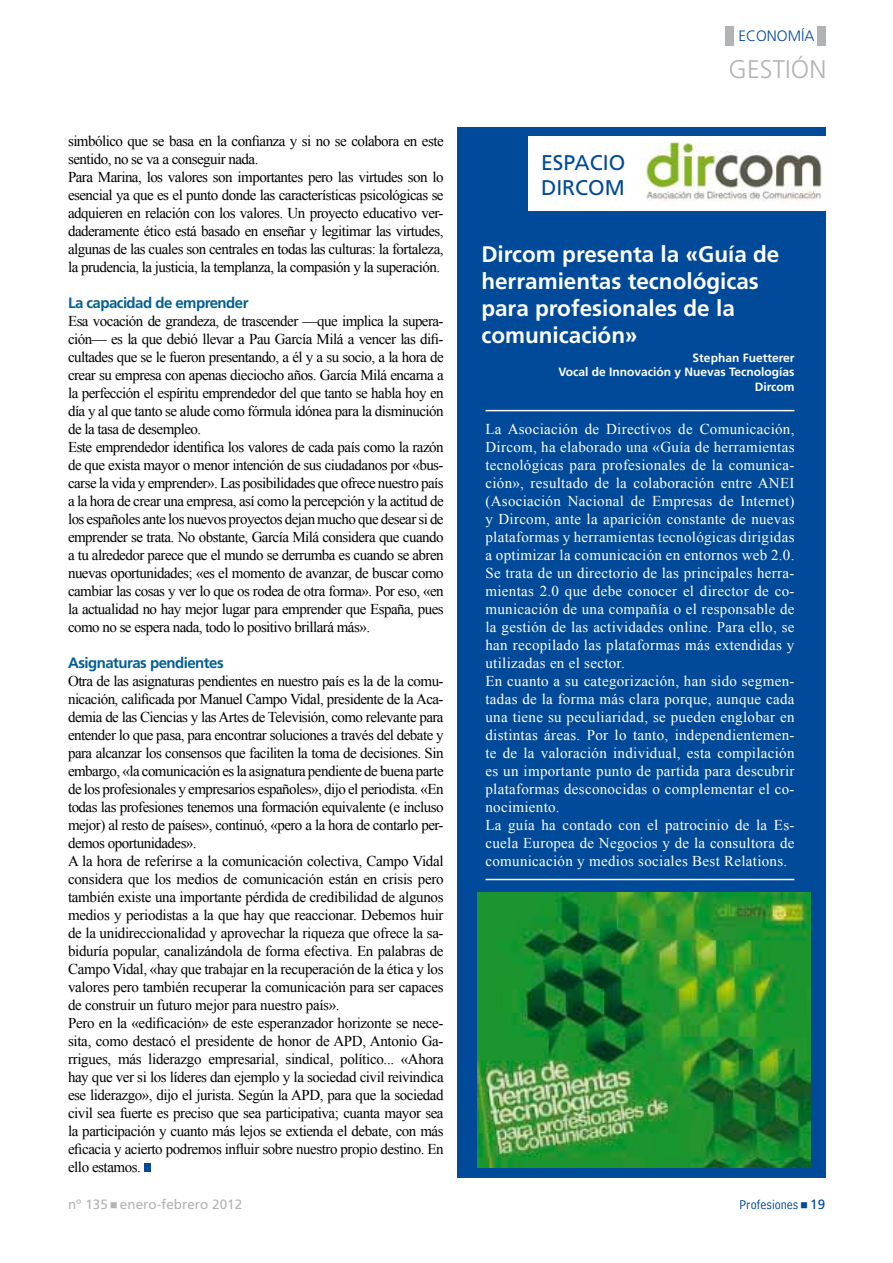
<style>
.page{position:relative;width:893px;height:1263px;background:#fff}
.page>*{position:absolute;margin:0;border:0;box-sizing:border-box;transform-origin:0 0}
.t1{font:300 25.5px "Frutiger";color:#b1b3b4}
.t2{font:700 22.5px/27px "Frutiger";color:#fff}
.t3{font:21.3px/25.5px "Frutiger";color:#004a99}
.t4{font:15px/18px "Times New Roman";letter-spacing:-.035em;color:#000}
.t5{font:15px/18px "Times New Roman";letter-spacing:.02em;color:#fff}
.t6{font:700 15px "Frutiger";letter-spacing:-.035em;color:#015f93}
.t7{font:300 15px "Frutiger";color:#004a99}
.t8{font:13.5px "Frutiger";color:#b1b3b4}
.t9{font:13.5px "Bell Centennial Std Address";color:#004a99}
.t10{font:13.5px "Frutiger";color:#004a99}
.t11{font:700 12px/14.4px "Frutiger";color:#fff;text-align:right}
</style>
<div class="page">
<div style="left:725px;top:26px;width:9px;height:20px;background:#b1b3b4"></div>
<div style="left:817px;top:26px;width:8px;height:20px;background:#b1b3b4"></div>
<div style="left:457px;top:128px;width:368px;height:1050px;background:#004a99"></div>
<div style="left:529px;top:137px;width:309px;height:74px;background:#fff"></div>
<img style="left:640px;top:143px;width:182px;height:59px">
<hr style="left:485px;top:410px;width:309px;height:1px;background:#fff">
<hr style="left:485px;top:879px;width:309px;height:1px;background:#fff">
<img style="left:478px;top:893px;width:332px;height:274px">
<div style="left:145px;top:1163px;width:6px;height:9px;background:#004a99"></div>
<p class="t7" style="left:739px;top:27px;width:77px">ECONOMÍA</p>
<p class="t4" style="left:68px;top:131px;width:377px">simbólico que se basa en la confianza y si no se colabora en este sentido, no se va a conseguir nada.<br>Para Marina, los valores son importantes pero las virtudes son lo esencial ya que es el punto donde las características psicológicas se adquieren en relación con los valores. Un proyecto educativo ver&shy;daderamente ético está basado en enseñar y legitimar las virtudes, algunas de las cuales son centrales en todas las culturas: la fortaleza, la prudencia, la justicia, la templanza, la compasión y la superación.</p>
<p class="t6" style="left:68px;top:294px;width:182px">La capacidad de emprender</p>
<p class="t4" style="left:68px;top:311px;width:377px">Esa vocación de grandeza, de trascender —que implica la supera&shy;ción— es la que debió llevar a Pau García Milá a vencer las difi&shy;cultades que se le fueron presentando, a él y a su socio, a la hora de crear su empresa con apenas dieciocho años. García Milá encarna a la perfección el espíritu emprendedor del que tanto se habla hoy en día y al que tanto se alude como fórmula idónea para la disminución de la tasa de desempleo.<br>Este emprendedor identifica los valores de cada país como la razón de que exista mayor o menor intención de sus ciudadanos por «bus&shy;carse la vida y emprender». Las posibilidades que ofrece nuestro país a la hora de crear una empresa, así como la percepción y la actitud de los españoles ante los nuevos proyectos dejan mucho que desear si de emprender se trata. No obstante, García Milá considera que cuando a tu alrededor parece que el mundo se derrumba es cuando se abren nuevas oportunidades; «es el momento de avanzar, de buscar como cambiar las cosas y ver lo que os rodea de otra forma». Por eso, «en la actualidad no hay mejor lugar para emprender que España, pues como no se espera nada, todo lo positivo brillará más».</p>
<p class="t6" style="left:68px;top:654px;width:157px">Asignaturas pendientes</p>
<p class="t4" style="left:68px;top:671px;width:377px">Otra de las asignaturas pendientes en nuestro país es la de la comu&shy;nicación, calificada por Manuel Campo Vidal, presidente de la Aca&shy;demia de las Ciencias y las Artes de Televisión, como relevante para entender lo que pasa, para encontrar soluciones a través del debate y para alcanzar los consensos que faciliten la toma de decisiones. Sin embargo, «la comunicación es la asignatura pendiente de buena parte de los profesionales y empresarios españoles», dijo el periodista. «En todas las profesiones tenemos una formación equivalente (e incluso mejor) al resto de países», continuó, «pero a la hora de contarlo per&shy;demos oportunidades».<br>A la hora de referirse a la comunicación colectiva, Campo Vidal considera que los medios de comunicación están en crisis pero también existe una importante pérdida de credibilidad de algunos medios y periodistas a la que hay que reaccionar. Debemos huir de la unidireccionalidad y aprovechar la riqueza que ofrece la sa&shy;biduría popular, canalizándola de forma efectiva. En palabras de Campo Vidal, «hay que trabajar en la recuperación de la ética y los valores pero también recuperar la comunicación para ser capaces de construir un futuro mejor para nuestro país».<br>Pero en la «edificación» de este esperanzador horizonte se nece&shy;sita, como destacó el presidente de honor de APD, Antonio Ga&shy;rrigues, más liderazgo empresarial, sindical, político... «Ahora hay que ver si los líderes dan ejemplo y la sociedad civil reivindica ese liderazgo», dijo el jurista. Según la APD, para que la sociedad civil sea fuerte es preciso que sea participativa; cuanta mayor sea la participación y cuanto más lejos se extienda el debate, con más eficacia y acierto podremos influir sobre nuestro propio destino. En ello estamos.</p>
<h3 class="t3" style="left:541px;top:149px;width:86px">ESPACIO<br>DIRCOM</h3>
<h1 class="t1" style="left:729px;top:54px;width:99px">GESTIÓN</h1>
<h2 class="t2" style="left:481px;top:241px;width:300px">Dircom presenta la «Guía de herramientas tecnológicas para profesionales de la comunicación»</h2>
<p class="t11" style="left:558px;top:350px;width:238px">Stephan Fuetterer<br>Vocal de Innovación y Nuevas Tecnologías<br>Dircom</p>
<p class="t5" style="left:485px;top:419px;width:311px">La Asociación de Directivos de Comunicación, Dircom, ha elaborado una «Guía de herramientas tecnológicas para profesionales de la comunica&shy;ción», resultado de la colaboración entre ANEI (Asociación Nacional de Empresas de Internet) y Dircom, ante la aparición constante de nuevas plataformas y herramientas tecnológicas dirigidas a optimizar la comunicación en entornos web 2.0.<br>Se trata de un directorio de las principales herra&shy;mientas 2.0 que debe conocer el director de co&shy;municación de una compañía o el responsable de la gestión de las actividades online. Para ello, se han recopilado las plataformas más extendidas y utilizadas en el sector.<br>En cuanto a su categorización, han sido segmen&shy;tadas de la forma más clara porque, aunque cada una tiene su peculiaridad, se pueden englobar en distintas áreas. Por lo tanto, independientemen&shy;te de la valoración individual, esta compilación es un importante punto de partida para descubrir plataformas desconocidas o complementar el co&shy;nocimiento.<br>La guía ha contado con el patrocinio de la Es&shy;cuela Europea de Negocios y de la consultora de comunicación y medios sociales Best Relations.</p>
<p class="t8" style="left:68px;top:1197px;width:41px">nº 135</p>
<p class="t8" style="left:120px;top:1197px;width:124px">enero-febrero 2012</p>
<p class="t9" style="left:740px;top:1197px;width:60px">Profesiones</p>
<p class="t10" style="left:810px;top:1197px;width:17px">19</p>
</div>
